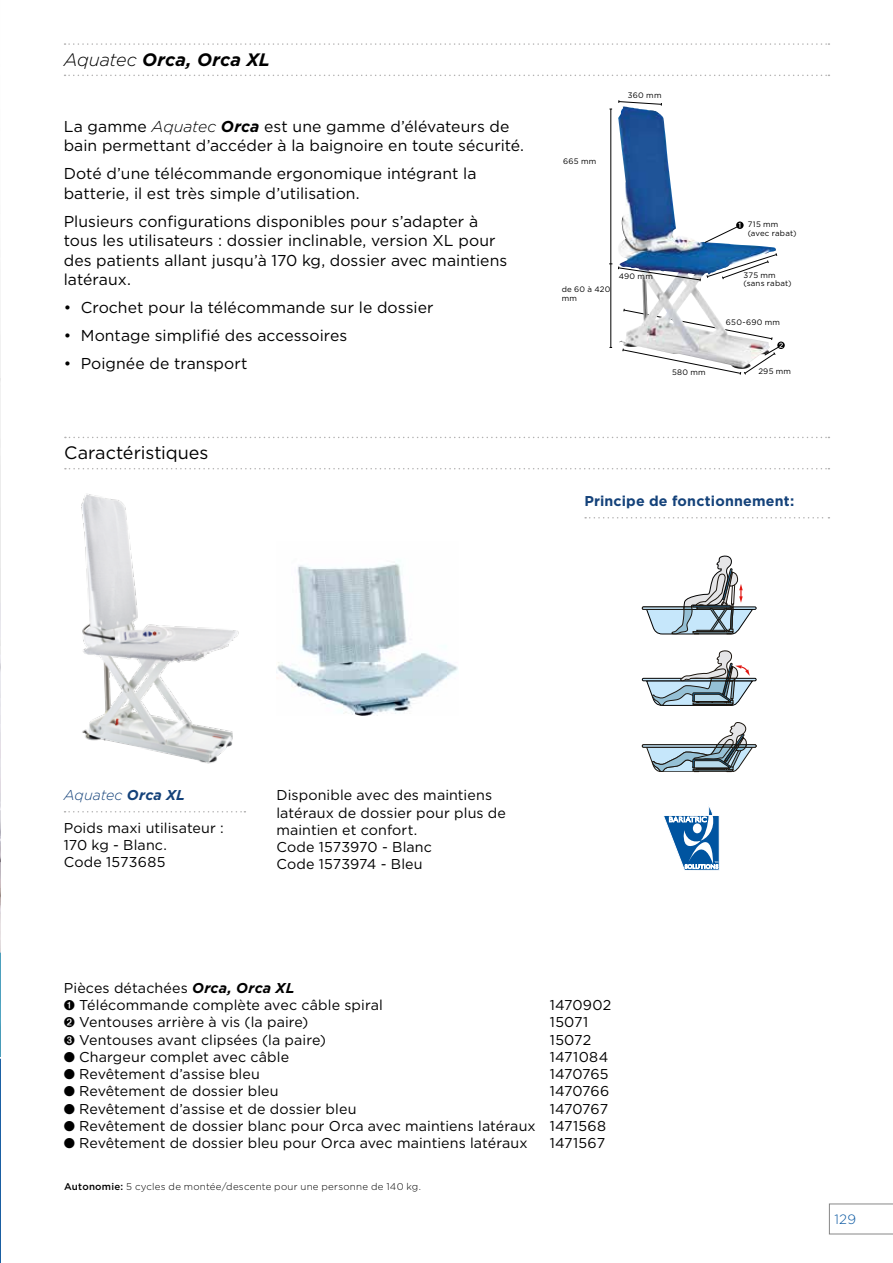
<style>
.page{position:relative;width:893px;height:1263px;background:#fff}
.page>*{position:absolute;margin:0;border:0;box-sizing:border-box;transform-origin:0 0}
.t1{font:italic 700 18px "Gotham";letter-spacing:.005em;color:#000}
.t2{font:18px "Gotham";color:#000}
.t3{font:15.75px/19.5px "Gotham";letter-spacing:.005em;color:#000}
.t4{font:14.25px/17.2px "Gotham";letter-spacing:.01em;color:#000}
.t5{font:700 14.25px "Gotham";letter-spacing:.015em;color:#14427a}
.t6{font:italic 300 14.25px "Gotham";color:#14427a}
.t7{font:300 13.5px "Gotham";color:#0755a0}
.t8{font:300 9.75px "Gotham";letter-spacing:.025em;color:#000}
.t9{font:7.95px/8.6px "Gotham";letter-spacing:.025em;color:#000}
.s1{font-weight:300}
.s2{font-weight:300;font-style:italic}
.s3{font-weight:700;font-style:italic}
.s4{font-weight:700}
.s5{font-weight:500}
</style>
<div class="page">
<svg style="left:65px;top:43px;width:764px;height:2px"></svg>
<svg style="left:65px;top:75px;width:764px;height:1px"></svg>
<img style="left:618px;top:107px;width:158px;height:236px">
<svg style="left:618px;top:100px;width:44px;height:6px"></svg>
<hr style="left:610px;top:109px;width:1px;height:238px;background:#000">
<svg style="left:618px;top:253px;width:159px;height:28px"></svg>
<svg style="left:704px;top:221px;width:40px;height:22px"></svg>
<svg style="left:622px;top:308px;width:163px;height:67px"></svg>
<img style="left:0;top:359px;width:1px;height:591px">
<svg style="left:0;top:950px;width:1px;height:313px"></svg>
<svg style="left:65px;top:437px;width:764px;height:1px"></svg>
<svg style="left:65px;top:468px;width:764px;height:1px"></svg>
<svg style="left:65px;top:811px;width:180px;height:1px"></svg>
<img style="left:81px;top:494px;width:158px;height:270px">
<img style="left:276px;top:560px;width:182px;height:156px">
<div style="left:642px;top:607px;width:114px;height:2px;border:1px solid #000"></div>
<svg style="left:642px;top:555px;width:111px;height:79px"></svg>
<div style="left:642px;top:678px;width:114px;height:3px;border:1px solid #000"></div>
<svg style="left:646px;top:650px;width:107px;height:56px"></svg>
<svg style="left:642px;top:722px;width:114px;height:50px"></svg>
<svg style="left:663px;top:806px;width:57px;height:65px"></svg>
<svg style="left:585px;top:517px;width:244px;height:1px"></svg>
<svg style="left:829px;top:1204px;width:64px;height:30px"></svg>
<p class="t1" style="left:64px;top:48px;width:208px"><span class="s1">Aquatec</span> Orca, Orca XL</p>
<p class="t3" style="left:64px;top:116px;width:462px">La gamme <span class="s2">Aquatec</span> <span class="s3">Orca</span> est une gamme d’élévateurs de bain permettant d’accéder à la baignoire en toute sécurité.</p>
<p class="t3" style="left:64px;top:163px;width:414px">Doté d’une télécommande ergonomique intégrant la batterie, il est très simple d’utilisation.</p>
<p class="t3" style="left:64px;top:211px;width:445px">Plusieurs configurations disponibles pour s’adapter à tous les utilisateurs : dossier inclinable, version XL pour des patients allant jusqu’à 170 kg, dossier avec maintiens latéraux.</p>
<p class="t3" style="left:64px;top:297px;width:371px">• Crochet pour la télécommande sur le dossier</p>
<p class="t3" style="left:64px;top:325px;width:285px">• Montage simplifié des accessoires</p>
<p class="t3" style="left:64px;top:353px;width:185px">• Poignée de transport</p>
<p class="t2" style="left:64px;top:442px;width:146px">Caractéristiques</p>
<p class="t9" style="left:628px;top:91px;width:35px">360 mm</p>
<p class="t9" style="left:563px;top:156px;width:35px">665 mm</p>
<p class="t9" style="left:562px;top:285px;width:50px">de 60 à 420 mm</p>
<p class="t9" style="left:619px;top:272px;width:36px">490 mm</p>
<p class="t9" style="left:672px;top:367px;width:35px">580 mm</p>
<p class="t9" style="left:748px;top:220px;width:50px">715 mm (avec rabat)</p>
<p class="t9" style="left:743px;top:270px;width:50px">375 mm (sans rabat)</p>
<p class="t9" style="left:726px;top:318px;width:56px">650-690 mm</p>
<p class="t9" style="left:758px;top:367px;width:34px">295 mm</p>
<p class="t5" style="left:584px;top:492px;width:212px">Principe de fonctionnement:</p>
<p class="t6" style="left:64px;top:786px;width:123px">Aquatec <span class="s4">Orca XL</span></p>
<p class="t4" style="left:64px;top:818px;width:162px">Poids maxi utilisateur :<br>170 kg - Blanc.<br>Code 1573685</p>
<p class="t4" style="left:276px;top:786px;width:231px">Disponible avec des maintiens latéraux de dossier pour plus de maintien et confort.<br>Code 1573970 - Blanc<br>Code 1573974 - Bleu</p>
<p class="t4" style="left:64px;top:979px;width:320px">Pièces détachées <span class="s3">Orca, Orca XL<br></span>➊ Télécommande complète avec câble spiral</p>
<p class="t4" style="left:550px;top:996px;width:63px">1470902</p>
<p class="t4" style="left:64px;top:1013px;width:246px">➋ Ventouses arrière à vis (la paire)</p>
<p class="t4" style="left:550px;top:1013px;width:40px">15071</p>
<p class="t4" style="left:64px;top:1031px;width:263px">➌ Ventouses avant clipsées (la paire)</p>
<p class="t4" style="left:550px;top:1031px;width:43px">15072</p>
<p class="t4" style="left:64px;top:1048px;width:227px">● Chargeur complet avec câble</p>
<p class="t4" style="left:550px;top:1048px;width:60px">1471084</p>
<p class="t4" style="left:64px;top:1065px;width:197px">● Revêtement d’assise bleu</p>
<p class="t4" style="left:550px;top:1065px;width:60px">1470765</p>
<p class="t4" style="left:64px;top:1082px;width:216px">● Revêtement de dossier bleu</p>
<p class="t4" style="left:550px;top:1082px;width:61px">1470766</p>
<p class="t4" style="left:64px;top:1100px;width:294px">● Revêtement d’assise et de dossier bleu</p>
<p class="t4" style="left:550px;top:1100px;width:60px">1470767</p>
<p class="t4" style="left:64px;top:1117px;width:544px">● Revêtement de dossier blanc pour Orca avec maintiens latéraux 1471568</p>
<p class="t4" style="left:64px;top:1134px;width:465px">● Revêtement de dossier bleu pour Orca avec maintiens latéraux</p>
<p class="t4" style="left:550px;top:1134px;width:57px">1471567</p>
<p class="t8" style="left:64px;top:1180px;width:358px"><span class="s5">Autonomie:</span> 5 cycles de montée/descente pour une personne de 140 kg.</p>
<p class="t7" style="left:834px;top:1211px;width:23px">129</p>
</div>
